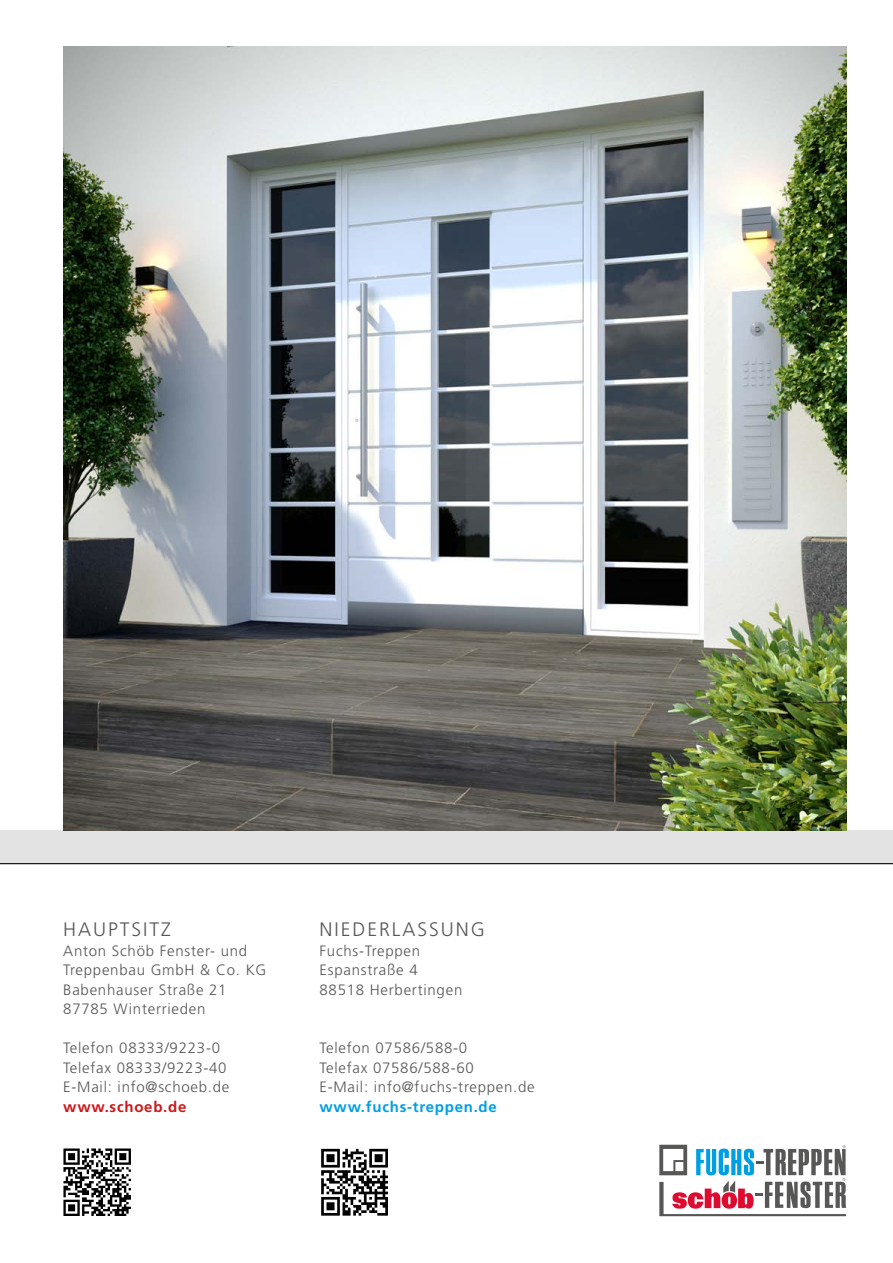
<style>
.page{position:relative;width:893px;height:1263px;background:#fff}
.page>*{position:absolute;margin:0;border:0;box-sizing:border-box;transform-origin:0 0}
.t1{font:300 19.5px "Frutiger";letter-spacing:.1em;color:#575756}
.t2{font:300 15px/19.5px "Frutiger";letter-spacing:.05em;color:#575756}
.t3{font:700 15px "Frutiger";letter-spacing:.05em;color:#009fe3}
.t4{font:700 15px "Frutiger";letter-spacing:.05em;color:#cd1719}
</style>
<div class="page">
<div style="left:0;top:830px;width:893px;height:34px;background:#e3e3e3"></div>
<hr style="left:0;top:863px;width:893px;height:1px;background:#000">
<img style="left:64px;top:47px;width:782px;height:783px">
<svg style="left:63px;top:1148px;width:68px;height:68px"></svg>
<svg style="left:321px;top:1148px;width:67px;height:68px"></svg>
<svg style="left:321px;top:1149px;width:67px;height:66px"></svg>
<svg style="left:659px;top:1145px;width:187px;height:71px"></svg>
<h1 class="t1" style="left:63px;top:918px;width:109px">HAUPTSITZ</h1>
<p class="t2" style="left:63px;top:941px;width:205px">Anton Schöb Fenster- und<br>Treppenbau GmbH &amp; Co. KG<br>Babenhauser Straße 21<br>87785 Winterrieden</p>
<p class="t2" style="left:63px;top:1038px;width:168px">Telefon 08333/9223-0<br>Telefax 08333/9223-40<br>E-Mail: info@schoeb.de</p>
<p class="t4" style="left:63px;top:1097px;width:125px">www.schoeb.de</p>
<h1 class="t1" style="left:320px;top:918px;width:167px">NIEDERLASSUNG</h1>
<p class="t2" style="left:320px;top:941px;width:144px">Fuchs-Treppen<br>Espanstraße 4<br>88518 Herbertingen</p>
<p class="t2" style="left:320px;top:1038px;width:217px">Telefon 07586/588-0<br>Telefax 07586/588-60<br>E-Mail: info@fuchs-treppen.de</p>
<p class="t3" style="left:320px;top:1097px;width:179px">www.fuchs-treppen.de</p>
</div>
